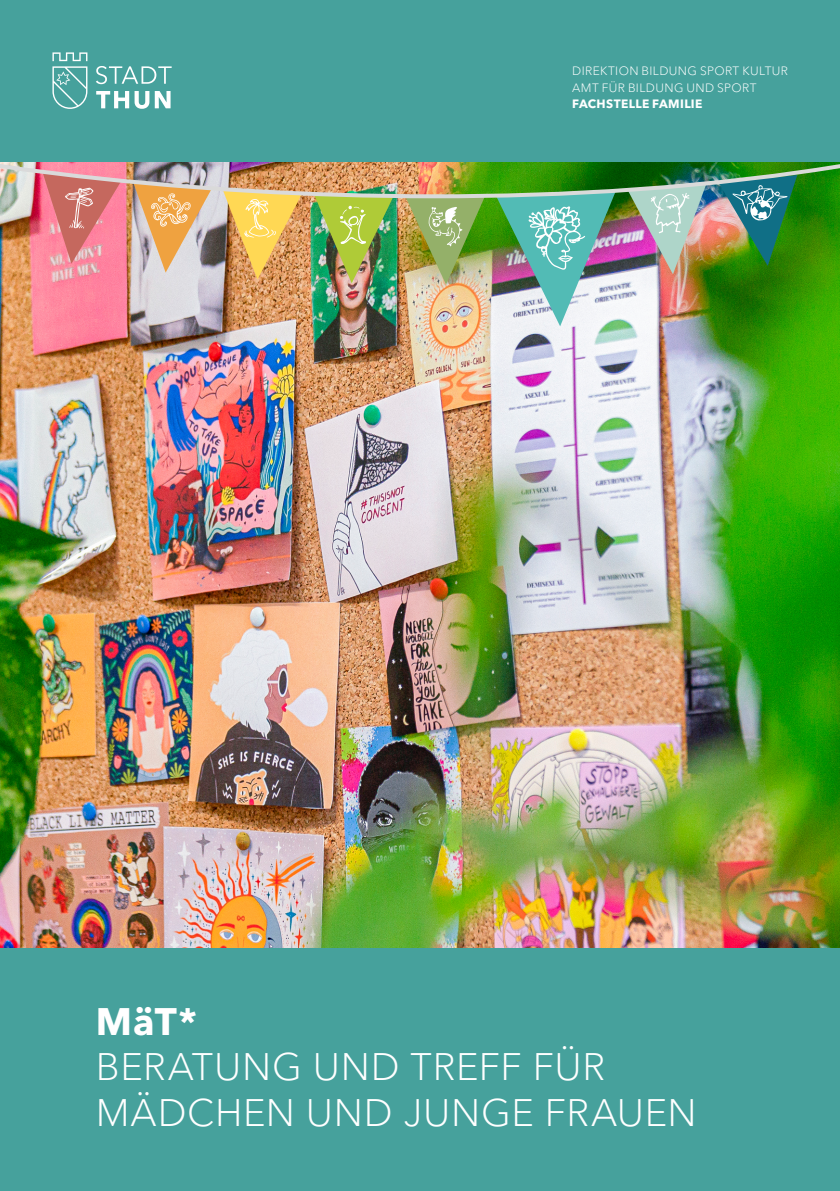
<style>
.page{position:relative;width:840px;height:1191px;background:#fff}
.page>*{position:absolute;margin:0;border:0;box-sizing:border-box;transform-origin:0 0}
.t1{font:300 38px/45.6px "Avenir Next LT Pro";letter-spacing:.02em;color:#fff}
.t2{font:700 38px "Avenir Next LT Pro";color:#fff}
.t3{font:300 12px/16.6px "Avenir Next LT Pro";letter-spacing:.03em;color:#fff}
.t4{font:700 12px "Avenir Next LT Pro";letter-spacing:.03em;color:#fff}
</style>
<div class="page">
<img style="left:0;top:326px;width:839px;height:622px">
<div style="left:0;top:948px;width:839px;height:243px;background:#46a19c"></div>
<div style="left:0;top:0;width:839px;height:161px;background:#46a19c"></div>
<svg style="left:52px;top:52px;width:35px;height:57px"></svg>
<svg style="left:96px;top:66px;width:75px;height:18px"></svg>
<svg style="left:96px;top:91px;width:53px;height:18px"></svg>
<svg style="left:155px;top:91px;width:15px;height:17px"></svg>
<img style="left:0;top:161px;width:839px;height:165px">
<p class="t3" style="left:572px;top:63px;width:217px">DIREKTION BILDUNG SPORT KULTUR<br>AMT FÜR BILDUNG UND SPORT</p>
<p class="t4" style="left:572px;top:97px;width:132px">FACHSTELLE FAMILIE</p>
<h1 class="t2" style="left:96px;top:998px;width:102px">MäT*</h1>
<h1 class="t1" style="left:96px;top:1044px;width:602px">BERATUNG UND TREFF FÜR<br>MÄDCHEN UND JUNGE FRAUEN</h1>
</div>
